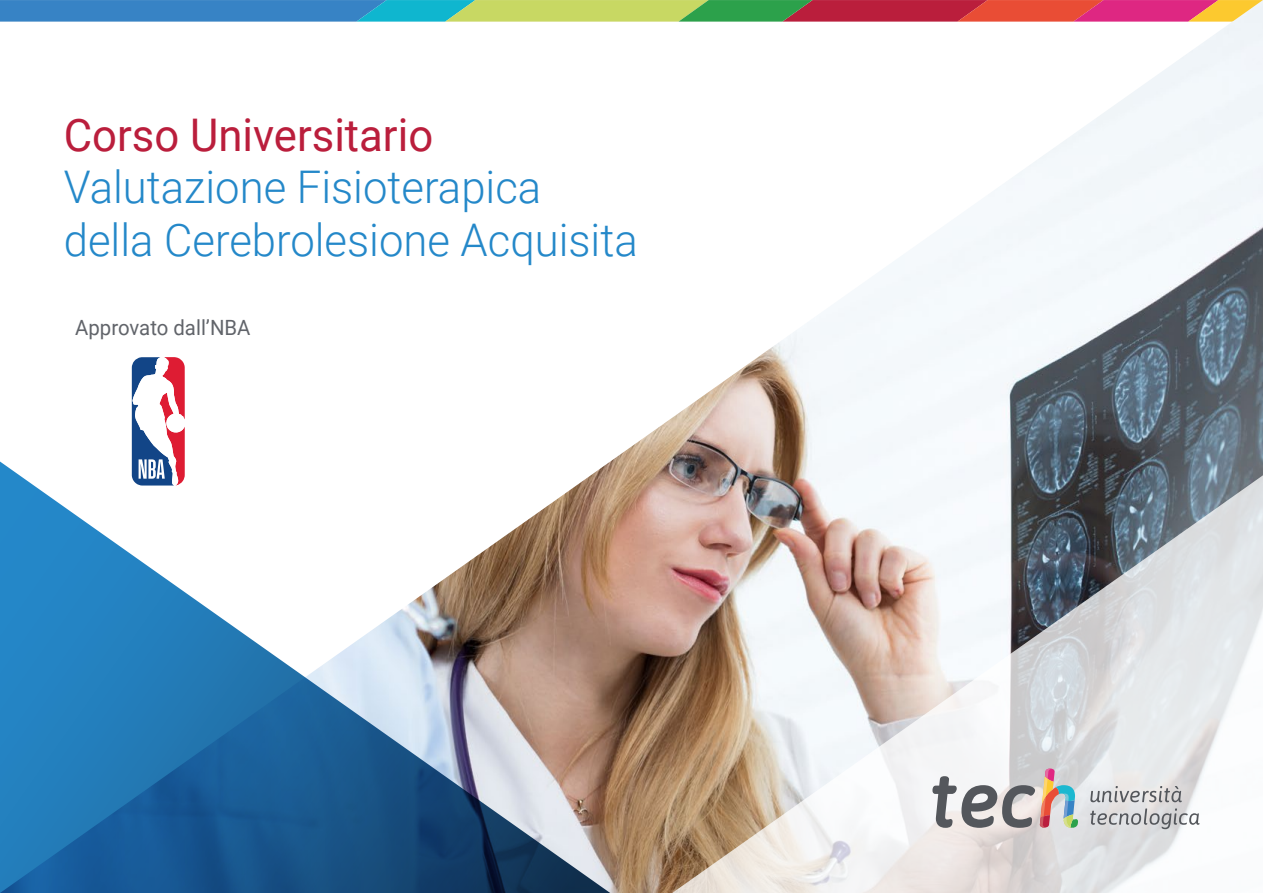
<style>
.page{position:relative;width:1263px;height:893px;background:#fff}
.page>*{position:absolute;margin:0;border:0;box-sizing:border-box;transform-origin:0 0}
.t1{font:300 45px/52.5px "Roboto";color:#2488c9}
.t2{font:45px "Roboto";color:#ba1e3c}
.t3{font:21px "Roboto";color:#61646a}
</style>
<div class="page">
<img style="left:0;top:0;width:1263px;height:893px">
<svg style="left:0;top:446px;width:640px;height:447px"></svg>
<img style="left:642px;top:454px;width:621px;height:439px">
<svg style="left:132px;top:357px;width:53px;height:129px"></svg>
<svg style="left:1090px;top:786px;width:92px;height:16px"></svg>
<svg style="left:1090px;top:808px;width:109px;height:21px;background:#c2c3c5"></svg>
<svg style="left:932px;top:769px;width:146px;height:59px"></svg>
<p class="t2" style="left:64px;top:103px;width:371px">Corso Universitario</p>
<p class="t1" style="left:64px;top:159px;width:575px">Valutazione Fisioterapica della Cerebrolesione Acquisita</p>
<p class="t3" style="left:75px;top:313px;width:177px">Approvato dall’NBA</p>
</div>
